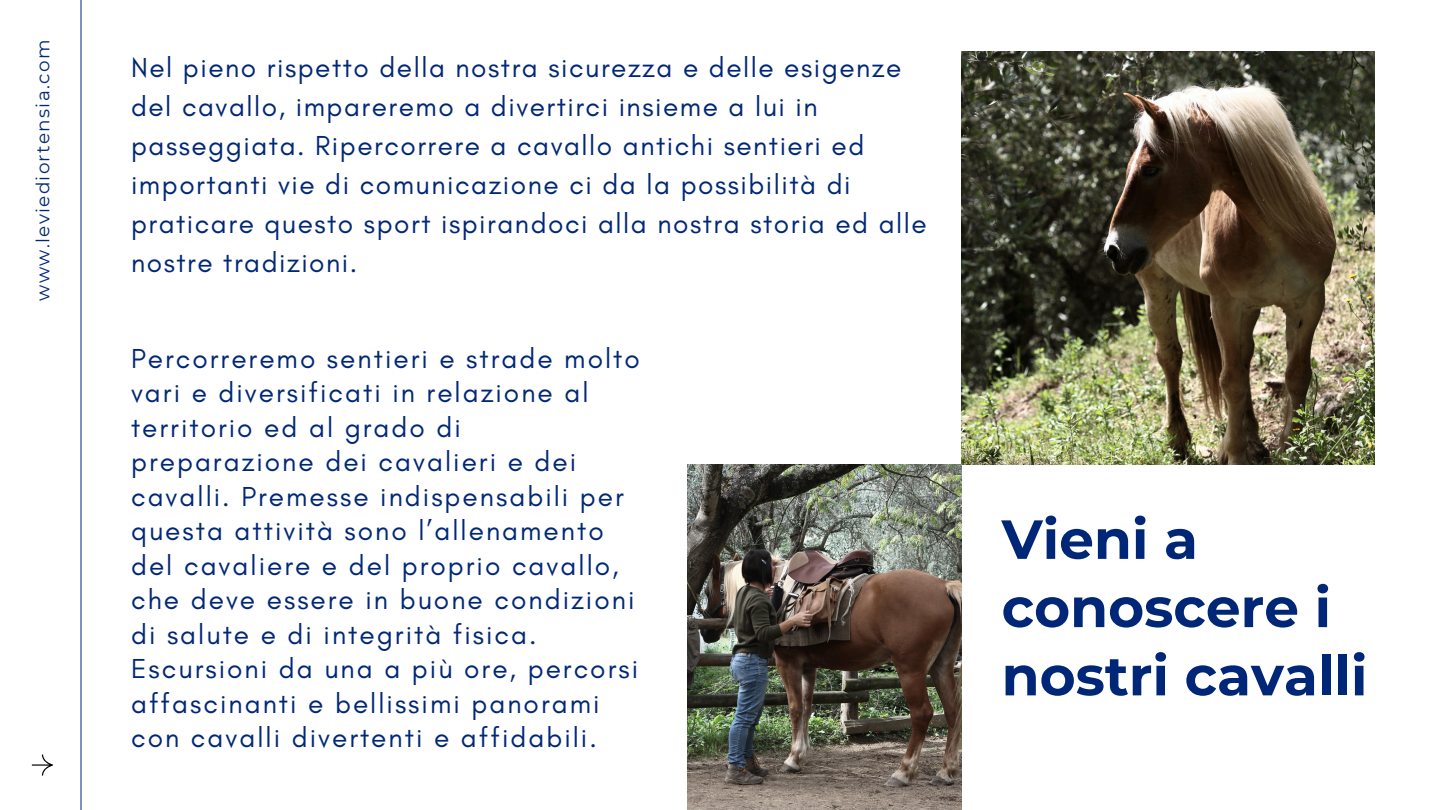
<style>
.page{position:relative;width:1440px;height:810px;background:#fff}
.page>*{position:absolute;margin:0;border:0;box-sizing:border-box;transform-origin:0 0}
.t1{font:700 55px/68.2px "Montserrat";color:#002777}
.t2{font:28px/34.5px "Glacial Indifference";letter-spacing:.07em;color:#002777}
.t3{font:18.4px "Montserrat";letter-spacing:.07em;color:#002777}
</style>
<div class="page">
<img style="left:962px;top:51px;width:413px;height:413px">
<img style="left:687px;top:464px;width:275px;height:346px">
<hr style="left:81px;top:0;width:1px;height:810px;background:#002777">
<svg style="left:32px;top:755px;width:21px;height:21px"></svg>
<h2 class="t3" style="left:32px;top:301px;width:263px;rotate:-90deg">www.leviediortensia.com</h2>
<h2 class="t2" style="left:131px;top:48px;width:797px;line-height:39px">Nel pieno rispetto della nostra sicurezza e delle esigenze del cavallo, impareremo a divertirci insieme a lui in passeggiata. Ripercorrere a cavallo antichi sentieri ed importanti vie di comunicazione ci da la possibilità di praticare questo sport ispirandoci alla nostra storia ed alle nostre tradizioni.</h2>
<p class="t2" style="left:131px;top:340px;width:510px">Percorreremo sentieri e strade molto vari e diversificati in relazione al territorio ed al grado di preparazione dei cavalieri e dei cavalli. Premesse indispensabili per questa attività sono l’allenamento del cavaliere e del proprio cavallo, che deve essere in buone condizioni di salute e di integrità fisica.<br>Escursioni da una a più ore, percorsi affascinanti e bellissimi panorami con cavalli divertenti e affidabili.</p>
<p class="t1" style="left:1002px;top:505px;width:367px">Vieni a conoscere i nostri cavalli</p>
</div>
